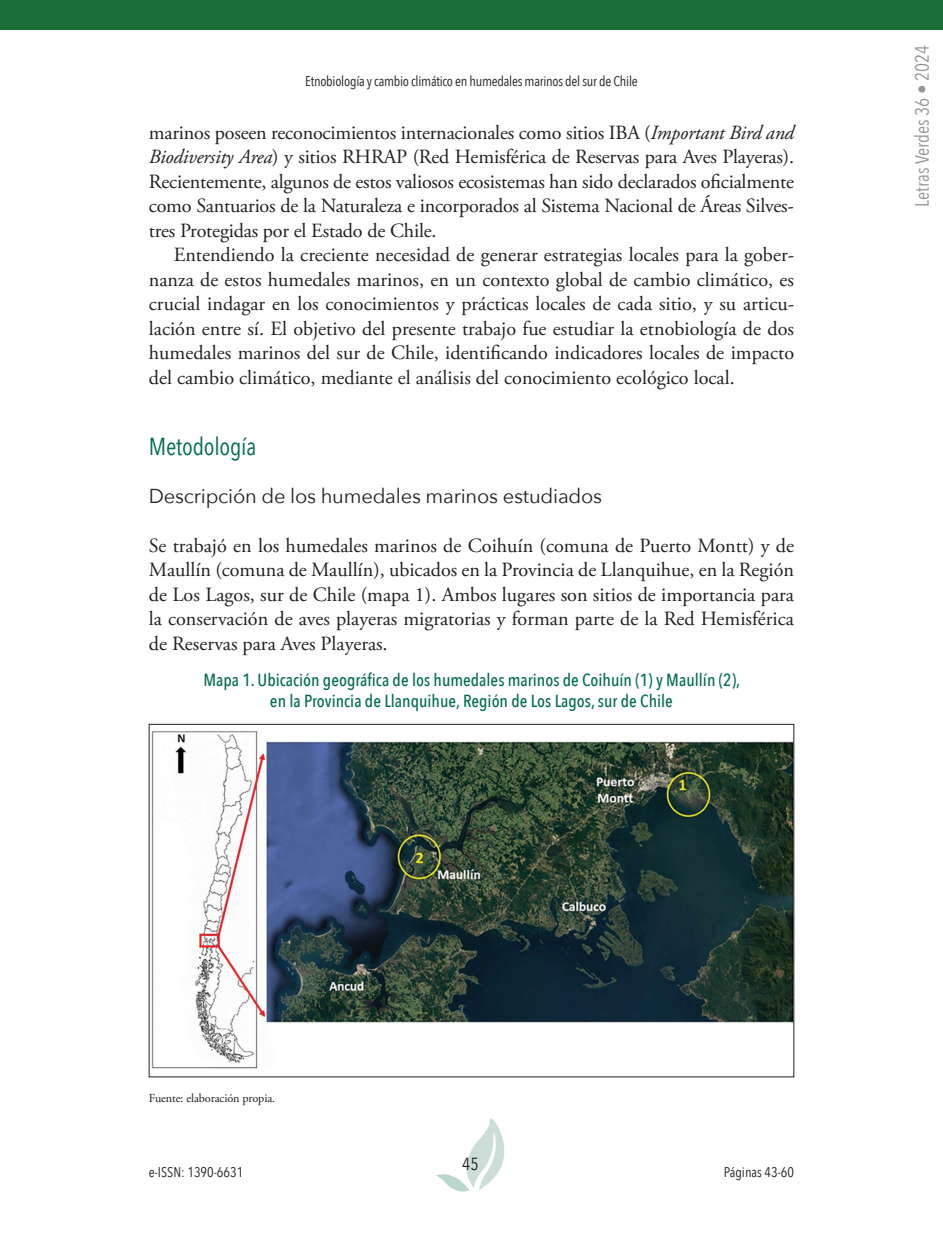
<style>
.page{position:relative;width:943px;height:1241px;background:#fff}
.page>*{position:absolute;margin:0;border:0;box-sizing:border-box;transform-origin:0 0}
.t1{font:24.5px "Avenir Next Condensed";letter-spacing:-.01em;color:#006d4b}
.t2{font:20.12px/24.5px "Adobe Garamond Pro";color:#231f20;text-align:justify}
.t3{font:20.12px "Avenir Next";letter-spacing:-.01em;color:#231f20}
.t4{font:19.25px "Avenir Next Condensed";color:#939598}
.t5{font:500 17.5px/21px "Avenir Next Condensed";color:#006d4b;text-align:center}
.t6{font:17.5px "Avenir Next Condensed";color:#231f20}
.t7{font:14px "Avenir Next Condensed";letter-spacing:-.02em;color:#231f20}
.t8{font:14px "Avenir Next Condensed";color:#231f20}
.t9{font:12.25px "Adobe Garamond Pro";letter-spacing:-.01em;color:#231f20}
.s1{font-style:italic}
</style>
<div class="page">
<svg style="left:436px;top:1119px;width:69px;height:73px"></svg>
<div style="left:0;top:0;width:943px;height:30px;background:#1a6e38"></div>
<img style="left:151px;top:731px;width:641px;height:337px">
<p class="t7" style="left:305px;top:69px;width:334px">Etnobiología y cambio climático en humedales marinos del sur de Chile</p>
<p class="t2" style="left:149px;top:121px;width:646px">marinos poseen reconocimientos internacionales como sitios IBA (<span class="s1">Important Bird and Biodiversity Area</span>) y sitios RHRAP (Red Hemisférica de Reservas para Aves Playeras).<br>Recientemente, algunos de estos valiosos ecosistemas han sido declarados oficialmente como Santuarios de la Naturaleza e incorporados al Sistema Nacional de Áreas Silves&shy;tres Protegidas por el Estado de Chile.</p>
<p class="t2" style="left:149px;top:243px;width:646px;text-indent:25px">Entendiendo la creciente necesidad de generar estrategias locales para la gober&shy;nanza de estos humedales marinos, en un contexto global de cambio climático, es crucial indagar en los conocimientos y prácticas locales de cada sitio, y su articu&shy;lación entre sí. El objetivo del presente trabajo fue estudiar la etnobiología de dos humedales marinos del sur de Chile, identificando indicadores locales de impacto del cambio climático, mediante el análisis del conocimiento ecológico local.</p>
<p class="t1" style="left:149px;top:425px;width:109px">Metodología</p>
<p class="t3" style="left:149px;top:478px;width:455px">Descripción de los humedales marinos estudiados</p>
<p class="t2" style="left:149px;top:533px;width:646px">Se trabajó en los humedales marinos de Coihuín (comuna de Puerto Montt) y de Maullín (comuna de Maullín), ubicados en la Provincia de Llanquihue, en la Región de Los Lagos, sur de Chile (mapa 1). Ambos lugares son sitios de importancia para la conservación de aves playeras migratorias y forman parte de la Red Hemisférica de Reservas para Aves Playeras.</p>
<p class="t5" style="left:203px;top:668px;width:538px">Mapa 1. Ubicación geográfica de los humedales marinos de Coihuín (1) y Maullín (2), en la Provincia de Llanquihue, Región de Los Lagos, sur de Chile</p>
<p class="t4" style="left:905px;top:207px;width:164px;rotate:-90deg">Letras Verdes 36 • 2024</p>
<p class="t9" style="left:149px;top:1090px;width:128px">Fuente: elaboración propia.</p>
<p class="t6" style="left:462px;top:1148px;width:18px">45</p>
<p class="t8" style="left:149px;top:1159px;width:96px">e-ISSN: 1390-6631</p>
<p class="t8" style="left:723px;top:1159px;width:72px">Páginas 43-60</p>
</div>
